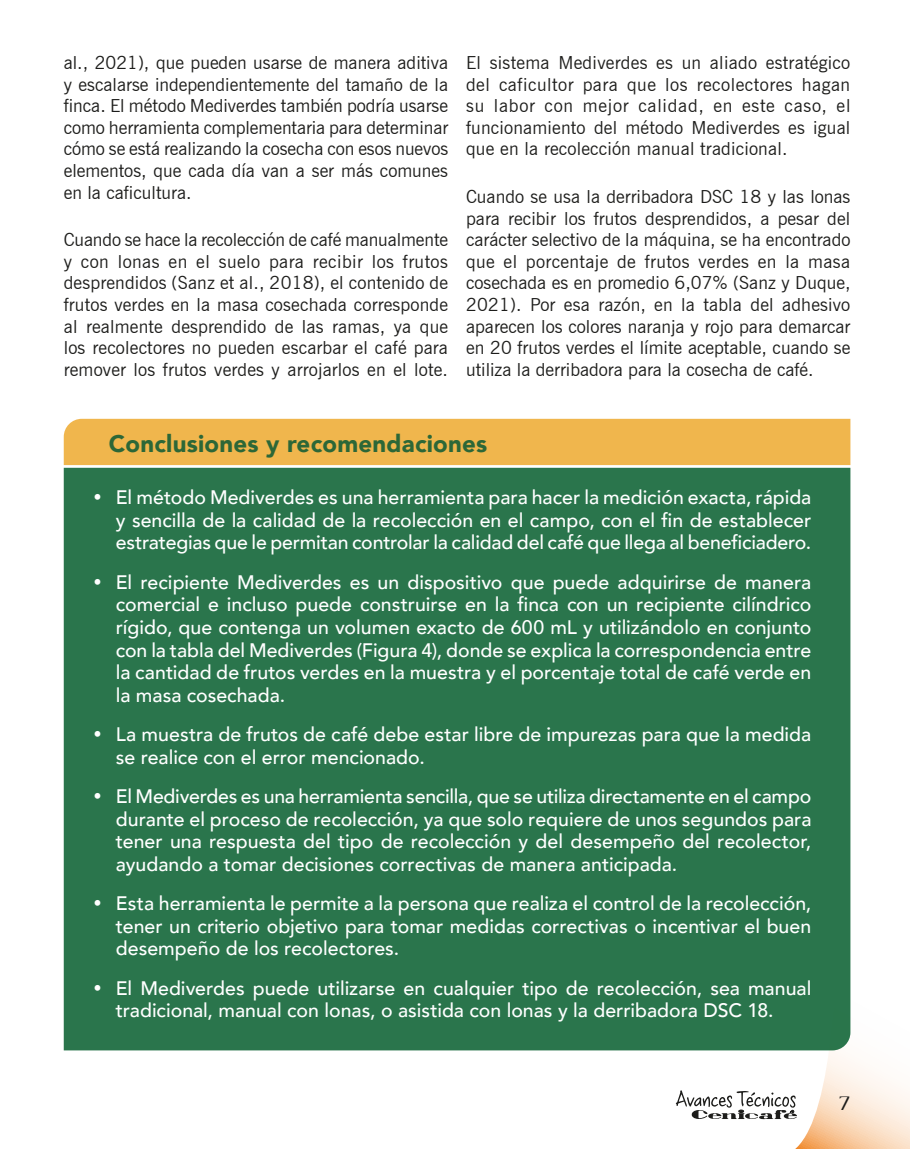
<style>
.page{position:relative;width:910px;height:1149px;background:#fff}
.page>*{position:absolute;margin:0;border:0;box-sizing:border-box;transform-origin:0 0}
.t1{font:900 24px "Avenir";letter-spacing:.01em;color:#2c6737}
.t2{font:500 19.5px/22.5px "Avenir";color:#fff;text-align:justify}
.t3{font:18px/21.6px "News Gothic BT";letter-spacing:.005em;color:#1d1d1b;text-align:justify}
.t4{font:18px "Aubrey";color:#1d1d1b}
</style>
<div class="page">
<svg style="left:754px;top:596px;width:156px;height:552px"></svg>
<svg style="left:676px;top:1089px;width:121px;height:30px"></svg>
<div style="left:64px;top:467px;width:786px;height:583px;background:#2a754c"></div>
<div style="left:64px;top:418px;width:786px;height:47px;background:#f0b64d"></div>
<p class="t3" style="left:64px;top:52px;width:386px">al., 2021), que pueden usarse de manera aditiva y escalarse independientemente del tamaño de la finca. El método Mediverdes también podría usarse como herramienta complementaria para determinar cómo se está realizando la cosecha con esos nuevos elementos, que cada día van a ser más comunes en la caficultura.</p>
<p class="t3" style="left:64px;top:229px;width:386px">Cuando se hace la recolección de café manualmente y con lonas en el suelo para recibir los frutos desprendidos (Sanz et al., 2018), el contenido de frutos verdes en la masa cosechada corresponde al realmente desprendido de las ramas, ya que los recolectores no pueden escarbar el café para remover los frutos verdes y arrojarlos en el lote.</p>
<p class="t3" style="left:466px;top:52px;width:386px">El sistema Mediverdes es un aliado estratégico del caficultor para que los recolectores hagan su labor con mejor calidad, en este caso, el funcionamiento del método Mediverdes es igual que en la recolección manual tradicional.</p>
<p class="t3" style="left:466px;top:185px;width:386px">Cuando se usa la derribadora DSC 18 y las lonas para recibir los frutos desprendidos, a pesar del carácter selectivo de la máquina, se ha encontrado que el porcentaje de frutos verdes en la masa cosechada es en promedio 6,07% (Sanz y Duque, 2021). Por esa razón, en la tabla del adhesivo aparecen los colores naranja y rojo para demarcar en 20 frutos verdes el límite aceptable, cuando se utiliza la derribadora para la cosecha de café.</p>
<p class="t1" style="left:109px;top:423px;width:380px">Conclusiones y recomendaciones</p>
<p class="t2" style="left:116px;top:485px;width:697px;text-indent:-23px">• El método Mediverdes es una herramienta para hacer la medición exacta, rápida y sencilla de la calidad de la recolección en el campo, con el fin de establecer estrategias que le permitan controlar la calidad del café que llega al beneficiadero.</p>
<p class="t2" style="left:116px;top:569px;width:697px;text-indent:-23px">• El recipiente Mediverdes es un dispositivo que puede adquirirse de manera comercial e incluso puede construirse en la finca con un recipiente cilíndrico rígido, que contenga un volumen exacto de 600 mL y utilizándolo en conjunto con la tabla del Mediverdes (Figura 4), donde se explica la correspondencia entre la cantidad de frutos verdes en la muestra y el porcentaje total de café verde en la masa cosechada.</p>
<p class="t2" style="left:116px;top:721px;width:697px;text-indent:-23px">• La muestra de frutos de café debe estar libre de impurezas para que la medida se realice con el error mencionado.</p>
<p class="t2" style="left:116px;top:783px;width:697px;text-indent:-23px">• El Mediverdes es una herramienta sencilla, que se utiliza directamente en el campo durante el proceso de recolección, ya que solo requiere de unos segundos para tener una respuesta del tipo de recolección y del desempeño del recolector, ayudando a tomar decisiones correctivas de manera anticipada.</p>
<p class="t2" style="left:116px;top:890px;width:697px;text-indent:-23px">• Esta herramienta le permite a la persona que realiza el control de la recolección, tener un criterio objetivo para tomar medidas correctivas o incentivar el buen desempeño de los recolectores.</p>
<p class="t2" style="left:116px;top:975px;width:697px;text-indent:-23px">• El Mediverdes puede utilizarse en cualquier tipo de recolección, sea manual tradicional, manual con lonas, o asistida con lonas y la derribadora DSC 18.</p>
<p class="t4" style="left:840px;top:1093px;width:12px">7</p>
</div>
